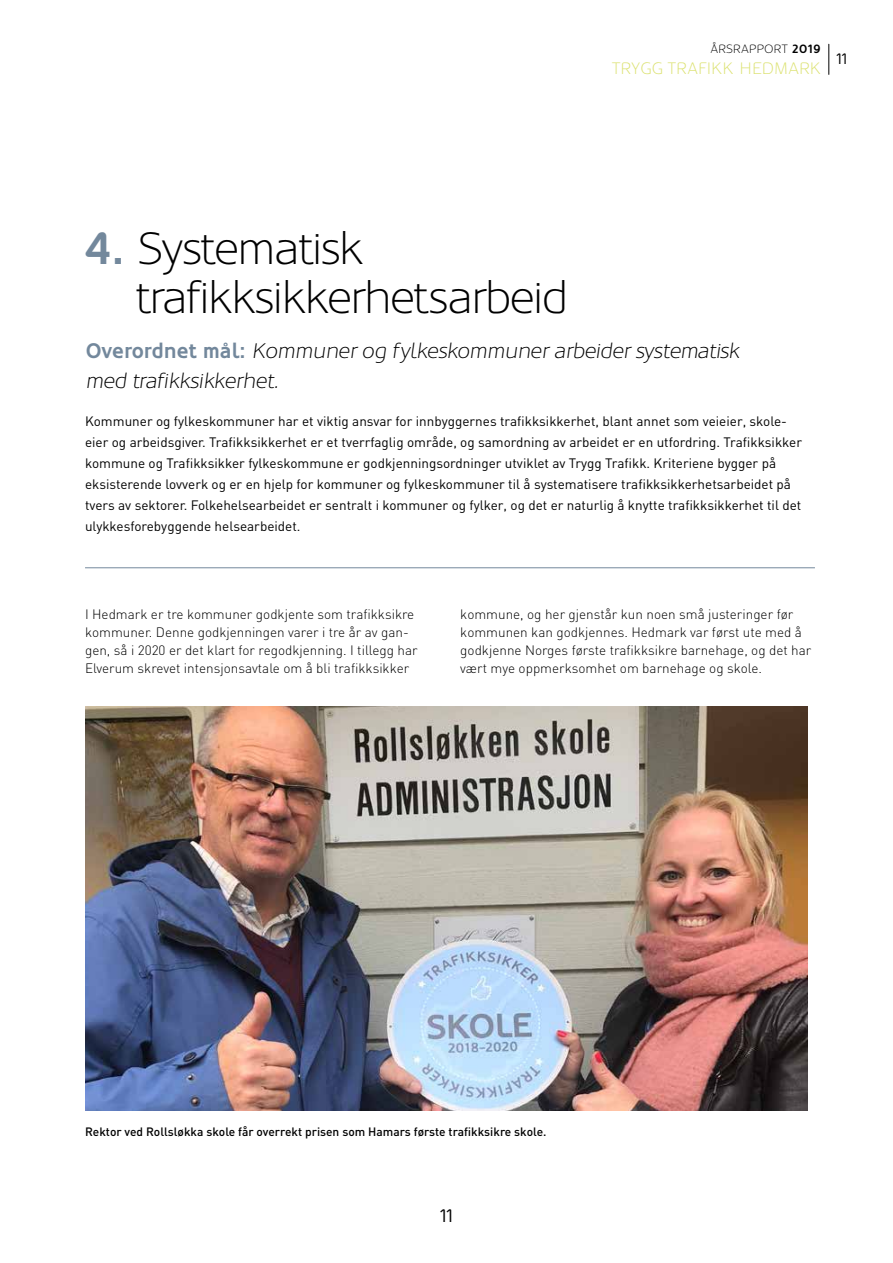
<style>
.page{position:relative;width:893px;height:1263px;background:#fff}
.page>*{position:absolute;margin:0;border:0;box-sizing:border-box;transform-origin:0 0}
.t1{font:300 45px/49.5px "Oblik";color:#000}
.t2{font:italic 300 21px/30px "Oblik";color:#000}
.t3{font:18px "Oblik";color:#000}
.t4{font:300 16.5px "Oblik";letter-spacing:.05em;color:#dbe16f}
.t5{font:15px "Oblik";color:#000}
.t6{font:13.5px/21px "DIN";color:#000}
.t7{font:300 13.5px/18px "DIN";color:#000}
.t8{font:500 12px "DIN";color:#000}
.t9{font:300 12px "Oblik";letter-spacing:.05em;color:#000}
.s1{font-weight:700}
.s2{font-weight:700;color:#73889c}
.s3{font-weight:700;font-style:normal;color:#73889c}
</style>
<div class="page">
<hr style="left:828px;top:44px;width:1px;height:30px;background:#000">
<hr style="left:85px;top:567px;width:730px;height:1px;background:#73889c">
<img style="left:85px;top:707px;width:723px;height:404px">
<p class="t9" style="left:711px;top:42px;width:111px">ÅRSRAPPORT <span class="s1">2019</span></p>
<p class="t4" style="left:612px;top:59px;width:210px">TRYGG TRAFIKK HEDMARK</p>
<p class="t5" style="left:836px;top:50px;width:12px">11</p>
<h1 class="t1" style="left:137px;top:224px;width:433px;text-indent:-51px"><span class="s2">4.</span> Systematisk trafikksikkerhetsarbeid</h1>
<h2 class="t2" style="left:86px;top:335px;width:655px"><span class="s3">Overordnet mål:</span> Kommuner og fylkeskommuner arbeider systematisk med trafikksikkerhet.</h2>
<p class="t6" style="left:85px;top:410px;width:718px">Kommuner og fylkeskommuner har et viktig ansvar for innbyggernes trafikksikkerhet, blant annet som veieier, skole&shy;eier og arbeidsgiver. Trafikksikkerhet er et tverrfaglig område, og samordning av arbeidet er en utfordring. Trafikksikker kommune og Trafikksikker fylkeskommune er godkjenningsordninger utviklet av Trygg Trafikk. Kriteriene bygger på eksisterende lovverk og er en hjelp for kommuner og fylkeskommuner til å systematisere trafikksikkerhetsarbeidet på tvers av sektorer. Folkehelsearbeidet er sentralt i kommuner og fylker, og det er naturlig å knytte trafikksikkerhet til det ulykkesforebyggende helsearbeidet.</p>
<p class="t7" style="left:85px;top:605px;width:334px">I Hedmark er tre kommuner godkjente som trafikksikre kommuner. Denne godkjenningen varer i tre år av gan&shy;gen, så i 2020 er det klart for regodkjenning. I tillegg har Elverum skrevet intensjonsavtale om å bli trafikksikker</p>
<p class="t7" style="left:460px;top:605px;width:353px">kommune, og her gjenstår kun noen små justeringer før kommunen kan godkjennes. Hedmark var først ute med å godkjenne Norges første trafikksikre barnehage, og det har vært mye oppmerksomhet om barnehage og skole.</p>
<p class="t8" style="left:85px;top:1124px;width:463px">Rektor ved Rollsløkka skole får overrekt prisen som Hamars første trafikksikre skole.</p>
<h3 class="t3" style="left:440px;top:1205px;width:14px">11</h3>
</div>
